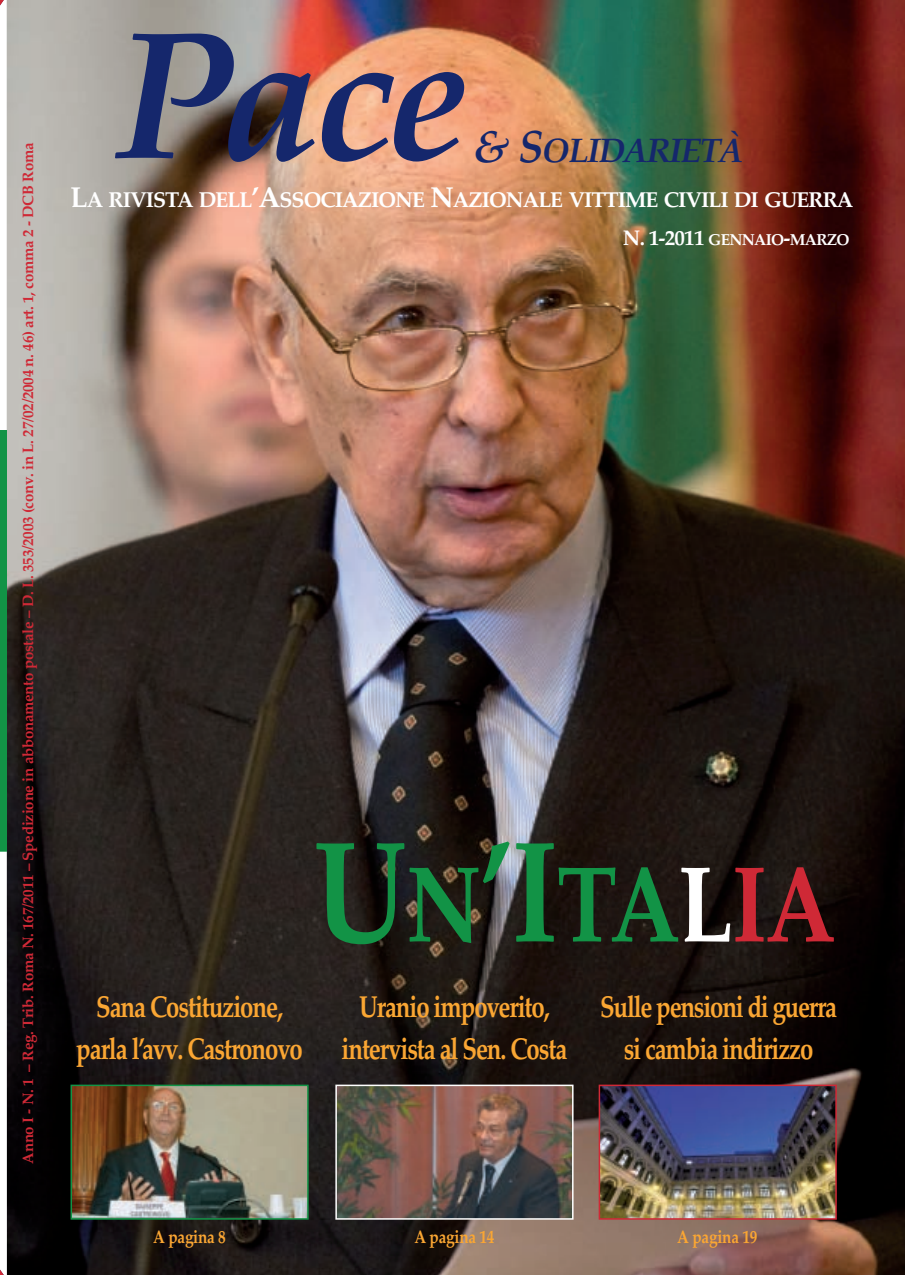
<style>
.page{position:relative;width:905px;height:1275px;background:#fff}
.page>*{position:absolute;margin:0;border:0;box-sizing:border-box;transform-origin:0 0}
.t1{font:italic 700 180px "Palatino Linotype";color:#15276c}
.t2{font:700 142.5px "Palatino Linotype";color:#129346;scale:.85 1}
.t3{font:italic 700 33.75px "Palatino Linotype";letter-spacing:-.045em;color:#15276c}
.t4{font:700 30px/42px "Palatino Linotype";letter-spacing:-.045em;color:#faa633;text-align:center;scale:.8 1}
.t5{font:700 21.3px "Palatino Linotype";letter-spacing:-.045em;color:#fff}
.t6{font:700 18px "Palatino Linotype";letter-spacing:-.015em;color:#faa633;scale:.85 1}
.t7{font:700 15.75px "Palatino Linotype";letter-spacing:-.045em;color:#fff}
.t8{font:700 15px "Palatino Linotype";letter-spacing:-.015em;color:#cf2936}
.s1{font-size:45px}
.s2{font-size:28.5px}
.s3{font-size:21px}
.s4{font-size:106.8px}
.s5{font-size:106.8px;color:#fff}
.s6{font-size:106.8px;color:#cf2936}
</style>
<div class="page">
<img style="left:0;top:0;width:905px;height:1274px">
<p class="t8" style="left:19px;top:1163px;width:1022px;rotate:-90deg">Anno I - N. 1 – Reg. Trib. Roma N. 167/2011 – Spedizione in abbonamento postale – D. L. 353/2003 (conv. in L. 27/02/2004 n. 46) art. 1, comma 2 - DCB Roma</p>
<h1 class="t1" style="left:113px;top:-10px;width:357px">Pace</h1>
<h3 class="t3" style="left:473px;top:130px;width:272px"><span class="s1">&amp; S</span>OLIDARIETÀ</h3>
<h3 class="t5" style="left:71px;top:187px;width:784px"><span class="s2">L</span>A RIVISTA DELL<span class="s2">’A</span>SSOCIAZIONE <span class="s2">N</span>AZIONALE VITTIME CIVILI DI GUERRA</h3>
<p class="t7" style="left:623px;top:230px;width:228px"><span class="s3">N. 1-2011</span> GENNAIO<span class="s3">-</span>MARZO</p>
<h2 class="t2" style="left:313px;top:808px;width:616px">U<span class="s4">N</span>’I<span class="s4">TA</span><span class="s5">L</span><span class="s6">IA</span></h2>
<h3 class="t4" style="left:76px;top:985px;width:285px">Sana Costituzione, parla l’avv. Castronovo</h3>
<h3 class="t4" style="left:341px;top:985px;width:284px">Uranio impoverito, intervista al Sen. Costa</h3>
<h3 class="t4" style="left:600px;top:985px;width:298px">Sulle pensioni di guerra si cambia indirizzo</h3>
<p class="t6" style="left:153px;top:1226px;width:87px">A pagina 8</p>
<p class="t6" style="left:414px;top:1226px;width:96px">A pagina 14</p>
<p class="t6" style="left:677px;top:1226px;width:96px">A pagina 19</p>
</div>
